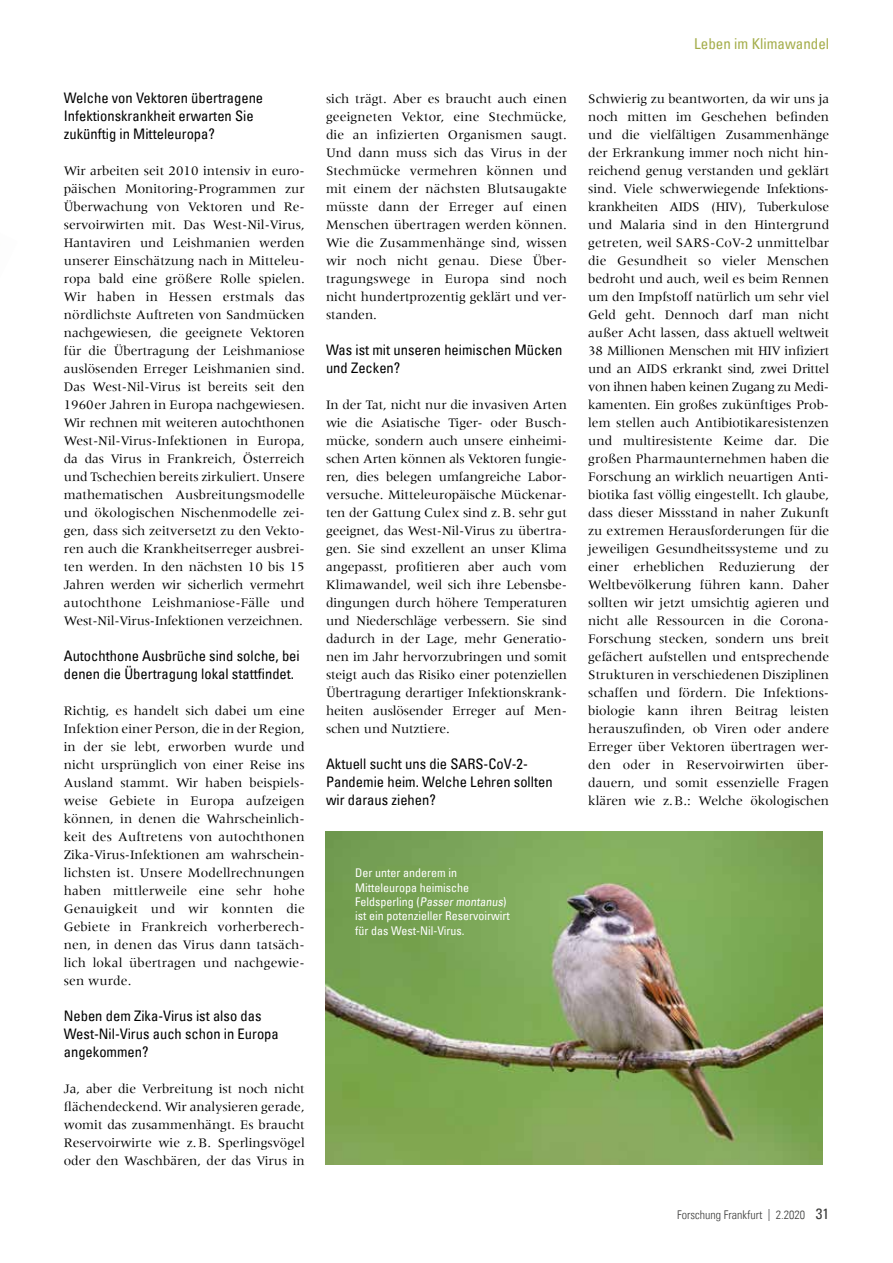
<style>
.page{position:relative;width:893px;height:1263px;background:#fff}
.page>*{position:absolute;margin:0;border:0;box-sizing:border-box;transform-origin:0 0}
.t1{font:condensed 15px "Univers Com 57";color:#a4ad4a}
.t2{font:condensed 14.55px/18px "Univers Com 57";color:#000}
.t3{font:13.5px/18px "Meridien";color:#000;text-align:justify}
.t4{font:condensed 12px/14.4px "Univers Com 57";color:#fff}
.t5{font:12px "Univers Com 47 Light Cond";color:#3c3c3b}
.s1{font-family:"Univers Com 57";font-stretch:condensed;font-size:15px}
</style>
<div class="page">
<img style="left:325px;top:832px;width:498px;height:333px">
<p class="t2" style="left:64px;top:89px;width:201px">Welche von Vektoren übertragene<br>Infektionskrankheit erwarten Sie zukünftig in Mitteleuropa?</p>
<p class="t3" style="left:64px;top:162px;width:242px">Wir arbeiten seit 2010 intensiv in euro&shy;päischen Monitoring-Programmen zur Überwachung von Vektoren und Re&shy;servoirwirten mit. Das West-Nil-Virus, Hantaviren und Leishmanien werden unserer Einschätzung nach in Mitteleu&shy;ropa bald eine größere Rolle spielen.<br>Wir haben in Hessen erstmals das nördlichste Auftreten von Sandmücken nachgewiesen, die geeignete Vektoren für die Übertragung der Leishmaniose auslösenden Erreger Leishmanien sind.<br>Das West-Nil-Virus ist bereits seit den 1960er Jahren in Europa nachgewiesen.<br>Wir rechnen mit weiteren autochthonen West-Nil-Virus-Infektionen in Europa, da das Virus in Frankreich, Österreich und Tschechien bereits zirkuliert. Unsere mathematischen Ausbreitungsmodelle und ökologischen Nischenmodelle zei&shy;gen, dass sich zeitversetzt zu den Vekto&shy;ren auch die Krankheitserreger ausbrei&shy;ten werden. In den nächsten 10 bis 15<br>Jahren werden wir sicherlich vermehrt autochthone Leishmaniose-Fälle und West-Nil-Virus-Infektionen verzeichnen.</p>
<p class="t2" style="left:64px;top:647px;width:237px">Autochthone Ausbrüche sind solche, bei denen die Übertragung lokal stattfindet.</p>
<p class="t3" style="left:64px;top:702px;width:242px">Richtig, es handelt sich dabei um eine Infektion einer Person, die in der Region, in der sie lebt, erworben wurde und nicht ursprünglich von einer Reise ins Ausland stammt. Wir haben beispiels&shy;weise Gebiete in Europa aufzeigen können, in denen die Wahrscheinlich&shy;keit des Auftretens von autochthonen Zika-Virus-Infektionen am wahrschein&shy;lichsten ist. Unsere Modellrechnungen haben mittlerweile eine sehr hohe Genauigkeit und wir konnten die Gebiete in Frankreich vorherberech&shy;nen, in denen das Virus dann tatsäch&shy;lich lokal übertragen und nachgewie&shy;sen wurde.</p>
<p class="t2" style="left:64px;top:1007px;width:217px">Neben dem Zika-Virus ist also das<br>West-Nil-Virus auch schon in Europa angekommen?</p>
<p class="t3" style="left:64px;top:1080px;width:242px">Ja, aber die Verbreitung ist noch nicht flächendeckend. Wir analysieren gerade, womit das zusammenhängt. Es braucht Reservoirwirte wie z.B. Sperlingsvögel oder den Waschbären, der das Virus in</p>
<p class="t3" style="left:326px;top:90px;width:242px;text-align:left">sich trägt. Aber es braucht auch einen geeigneten Vektor, eine Stechmücke, die an infizierten Organismen saugt.<br>Und dann muss sich das Virus in der Stechmücke vermehren können und mit einem der nächsten Blutsaugakte müsste dann der Erreger auf einen Menschen übertragen werden können.<br>Wie die Zusammenhänge sind, wissen wir noch nicht genau. Diese Über&shy;tragungswege in Europa sind noch nicht hundertprozentig geklärt und ver&shy;standen.</p>
<p class="t2" style="left:326px;top:341px;width:238px">Was ist mit unseren heimischen Mücken und Zecken?</p>
<p class="t3" style="left:326px;top:396px;width:242px;text-align:left">In der Tat, nicht nur die invasiven Arten wie die Asiatische Tiger- oder Busch&shy;mücke, sondern auch unsere einheimi&shy;schen Arten können als Vektoren fungie&shy;ren, dies belegen umfangreiche Labor&shy;versuche. Mitteleuropäische Mückenar&shy;ten der Gattung Culex sind z.B. sehr gut geeignet, das West-Nil-Virus zu übertra&shy;gen. Sie sind exzellent an unser Klima angepasst, profitieren aber auch vom Klimawandel, weil sich ihre Lebensbe&shy;dingungen durch höhere Temperaturen und Niederschläge verbessern. Sie sind dadurch in der Lage, mehr Generatio&shy;nen im Jahr hervorzubringen und somit steigt auch das Risiko einer potenziellen Übertragung derartiger Infektionskrank&shy;heiten auslösender Erreger auf Men&shy;schen und Nutztiere.</p>
<p class="t2" style="left:326px;top:755px;width:228px">Aktuell sucht uns die SARS-CoV-2-<br>Pandemie heim. Welche Lehren sollten wir daraus ziehen?</p>
<p class="t1" style="left:694px;top:34px;width:136px">Leben im Klimawandel</p>
<p class="t3" style="left:588px;top:90px;width:242px;text-align:left">Schwierig zu beantworten, da wir uns ja noch mitten im Geschehen befinden und die vielfältigen Zusammenhänge der Erkrankung immer noch nicht hin&shy;reichend genug verstanden und geklärt sind. Viele schwerwiegende Infektions&shy;krankheiten AIDS (HIV), Tuberkulose und Malaria sind in den Hintergrund getreten, weil SARS-CoV-2 unmittelbar die Gesundheit so vieler Menschen bedroht und auch, weil es beim Rennen um den Impfstoff natürlich um sehr viel Geld geht. Dennoch darf man nicht außer Acht lassen, dass aktuell weltweit 38 Millionen Menschen mit HIV infiziert und an AIDS erkrankt sind, zwei Drittel von ihnen haben keinen Zugang zu Medi&shy;kamenten. Ein großes zukünftiges Prob&shy;lem stellen auch Antibiotikaresistenzen und multiresistente Keime dar. Die großen Pharmaunternehmen haben die Forschung an wirklich neuartigen Anti&shy;biotika fast völlig eingestellt. Ich glaube, dass dieser Missstand in naher Zukunft zu extremen Herausforderungen für die jeweiligen Gesundheitssysteme und zu einer erheblichen Reduzierung der Weltbevölkerung führen kann. Daher sollten wir jetzt umsichtig agieren und nicht alle Ressourcen in die Corona-Forschung stecken, sondern uns breit gefächert aufstellen und entsprechende Strukturen in verschiedenen Disziplinen schaffen und fördern. Die Infektions&shy;biologie kann ihren Beitrag leisten herauszufinden, ob Viren oder andere Erreger über Vektoren übertragen wer&shy;den oder in Reservoirwirten über&shy;dauern, und somit essenzielle Fragen klären wie z.B.: Welche ökologischen</p>
<p class="t4" style="left:355px;top:865px;width:156px">Der unter anderem in<br>Mitteleuropa heimische<br>Feldsperling (Passer montanus) ist ein potenzieller Reservoirwirt für das West-Nil-Virus.</p>
<p class="t5" style="left:677px;top:1208px;width:153px">Forschung Frankfurt | 2.2020 <span class="s1">31</span></p>
</div>
